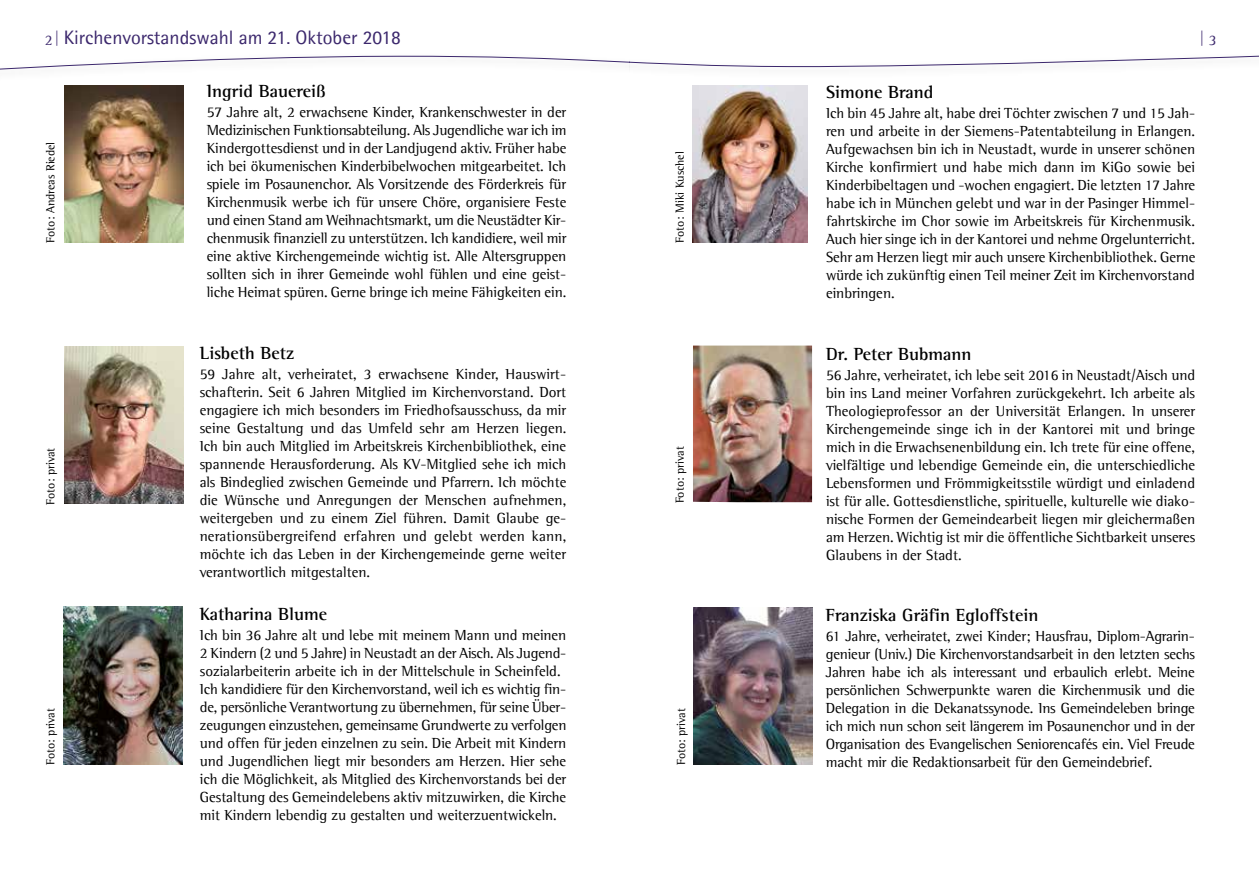
<style>
.page{position:relative;width:1259px;height:893px;background:#fff}
.page>*{position:absolute;margin:0;border:0;box-sizing:border-box;transform-origin:0 0}
.t1{font:19.5px "Agfa Rotis Semisans";color:#3b276c}
.t2{font:700 18px "Agfa Rotis Semi Serif";color:#000}
.t3{font:15px/18px "Agfa Rotis Semi Serif";letter-spacing:-.005em;color:#000;text-align:justify}
.t4{font:15px "Agfa Rotis Semi Serif";color:#3b276c}
.t5{font:12px "Agfa Rotis Semi Serif";color:#000}
.s1{font-family:"Agfa Rotis Semi Serif";font-size:15px}
</style>
<div class="page">
<svg style="left:0;top:55px;width:1259px;height:15px"></svg>
<img style="left:64px;top:85px;width:119px;height:157px">
<img style="left:64px;top:346px;width:119px;height:158px">
<img style="left:64px;top:607px;width:119px;height:157px">
<img style="left:692px;top:85px;width:115px;height:157px">
<img style="left:693px;top:607px;width:119px;height:157px">
<img style="left:693px;top:346px;width:119px;height:156px">
<h1 class="t1" style="left:45px;top:26px;width:358px"><span class="s1">2|</span> Kirchenvorstandswahl am 21. Oktober 2018</h1>
<p class="t4" style="left:1199px;top:30px;width:19px">| 3</p>
<p class="t2" style="left:207px;top:80px;width:121px">Ingrid Bauereiß</p>
<p class="t3" style="left:207px;top:103px;width:361px">57 Jahre alt, 2 erwachsene Kinder, Krankenschwester in der Medizinischen Funktionsabteilung. Als Jugendliche war ich im Kindergottesdienst und in der Landjugend aktiv. Früher habe ich bei ökumenischen Kinderbibelwochen mitgearbeitet. Ich spiele im Posaunenchor. Als Vorsitzende des Förderkreis für Kirchenmusik werbe ich für unsere Chöre, organisiere Feste und einen Stand am Weihnachtsmarkt, um die Neustädter Kir&shy;chenmusik finanziell zu unterstützen. Ich kandidiere, weil mir eine aktive Kirchengemeinde wichtig ist. Alle Altersgruppen sollten sich in ihrer Gemeinde wohl fühlen und eine geist&shy;liche Heimat spüren. Gerne bringe ich meine Fähigkeiten ein.</p>
<p class="t2" style="left:826px;top:81px;width:109px">Simone Brand</p>
<p class="t3" style="left:826px;top:104px;width:371px">Ich bin 45 Jahre alt, habe drei Töchter zwischen 7 und 15 Jah&shy;ren und arbeite in der Siemens-Patentabteilung in Erlangen.<br>Aufgewachsen bin ich in Neustadt, wurde in unserer schönen Kirche konfirmiert und habe mich dann im KiGo sowie bei Kinderbibeltagen und -wochen engagiert. Die letzten 17 Jahre habe ich in München gelebt und war in der Pasinger Himmel&shy;fahrtskirche im Chor sowie im Arbeitskreis für Kirchenmusik.<br>Auch hier singe ich in der Kantorei und nehme Orgelunterricht.<br>Sehr am Herzen liegt mir auch unsere Kirchenbibliothek. Gerne würde ich zukünftig einen Teil meiner Zeit im Kirchenvorstand einbringen.</p>
<p class="t5" style="left:43px;top:242px;width:102px;rotate:-90deg">Foto: Andreas Riedel</p>
<p class="t5" style="left:673px;top:242px;width:93px;rotate:-90deg">Foto: Miki Kuschel</p>
<p class="t5" style="left:43px;top:505px;width:58px;rotate:-90deg">Foto: privat</p>
<p class="t5" style="left:43px;top:765px;width:58px;rotate:-90deg">Foto: privat</p>
<p class="t2" style="left:200px;top:342px;width:96px">Lisbeth Betz</p>
<p class="t3" style="left:200px;top:365px;width:368px">59 Jahre alt, verheiratet, 3 erwachsene Kinder, Hauswirt&shy;schafterin. Seit 6 Jahren Mitglied im Kirchenvorstand. Dort engagiere ich mich besonders im Friedhofsausschuss, da mir seine Gestaltung und das Umfeld sehr am Herzen liegen.<br>Ich bin auch Mitglied im Arbeitskreis Kirchenbibliothek, eine spannende Herausforderung. Als KV-Mitglied sehe ich mich als Bindeglied zwischen Gemeinde und Pfarrern. Ich möchte die Wünsche und Anregungen der Menschen aufnehmen, weitergeben und zu einem Ziel führen. Damit Glaube ge&shy;nerationsübergreifend erfahren und gelebt werden kann, möchte ich das Leben in der Kirchengemeinde gerne weiter verantwortlich mitgestalten.</p>
<p class="t2" style="left:200px;top:603px;width:129px">Katharina Blume</p>
<p class="t3" style="left:200px;top:626px;width:368px;text-align:left">Ich bin 36 Jahre alt und lebe mit meinem Mann und meinen 2 Kindern (2 und 5 Jahre) in Neustadt an der Aisch. Als Jugend&shy;sozialarbeiterin arbeite ich in der Mittelschule in Scheinfeld.<br>Ich kandidiere für den Kirchenvorstand, weil ich es wichtig fin&shy;de, persönliche Verantwortung zu übernehmen, für seine Über&shy;zeugungen einzustehen, gemeinsame Grundwerte zu verfolgen und offen für jeden einzelnen zu sein. Die Arbeit mit Kindern und Jugendlichen liegt mir besonders am Herzen. Hier sehe ich die Möglichkeit, als Mitglied des Kirchenvorstands bei der Gestaltung des Gemeindelebens aktiv mitzuwirken, die Kirche mit Kindern lebendig zu gestalten und weiterzuentwickeln.</p>
<p class="t5" style="left:673px;top:503px;width:58px;rotate:-90deg">Foto: privat</p>
<p class="t5" style="left:674px;top:765px;width:58px;rotate:-90deg">Foto: privat</p>
<p class="t2" style="left:826px;top:343px;width:147px">Dr. Peter Bubmann</p>
<p class="t3" style="left:826px;top:366px;width:371px">56 Jahre, verheiratet, ich lebe seit 2016 in Neustadt/Aisch und bin ins Land meiner Vorfahren zurückgekehrt. Ich arbeite als Theologieprofessor an der Universität Erlangen. In unserer Kirchengemeinde singe ich in der Kantorei mit und bringe mich in die Erwachsenenbildung ein. Ich trete für eine offene, vielfältige und lebendige Gemeinde ein, die unterschiedliche Lebensformen und Frömmigkeitsstile würdigt und einladend ist für alle. Gottesdienstliche, spirituelle, kulturelle wie diako&shy;nische Formen der Gemeindearbeit liegen mir gleichermaßen am Herzen. Wichtig ist mir die öffentliche Sichtbarkeit unseres Glaubens in der Stadt.</p>
<p class="t2" style="left:826px;top:604px;width:214px">Franziska Gräfin Egloffstein</p>
<p class="t3" style="left:826px;top:627px;width:371px">61 Jahre, verheiratet, zwei Kinder; Hausfrau, Diplom-Agrarin&shy;genieur (Univ.) Die Kirchenvorstandsarbeit in den letzten sechs Jahren habe ich als interessant und erbaulich erlebt. Meine persönlichen Schwerpunkte waren die Kirchenmusik und die Delegation in die Dekanatssynode. Ins Gemeindeleben bringe ich mich nun schon seit längerem im Posaunenchor und in der Organisation des Evangelischen Seniorencafés ein. Viel Freude macht mir die Redaktionsarbeit für den Gemeindebrief.</p>
</div>
